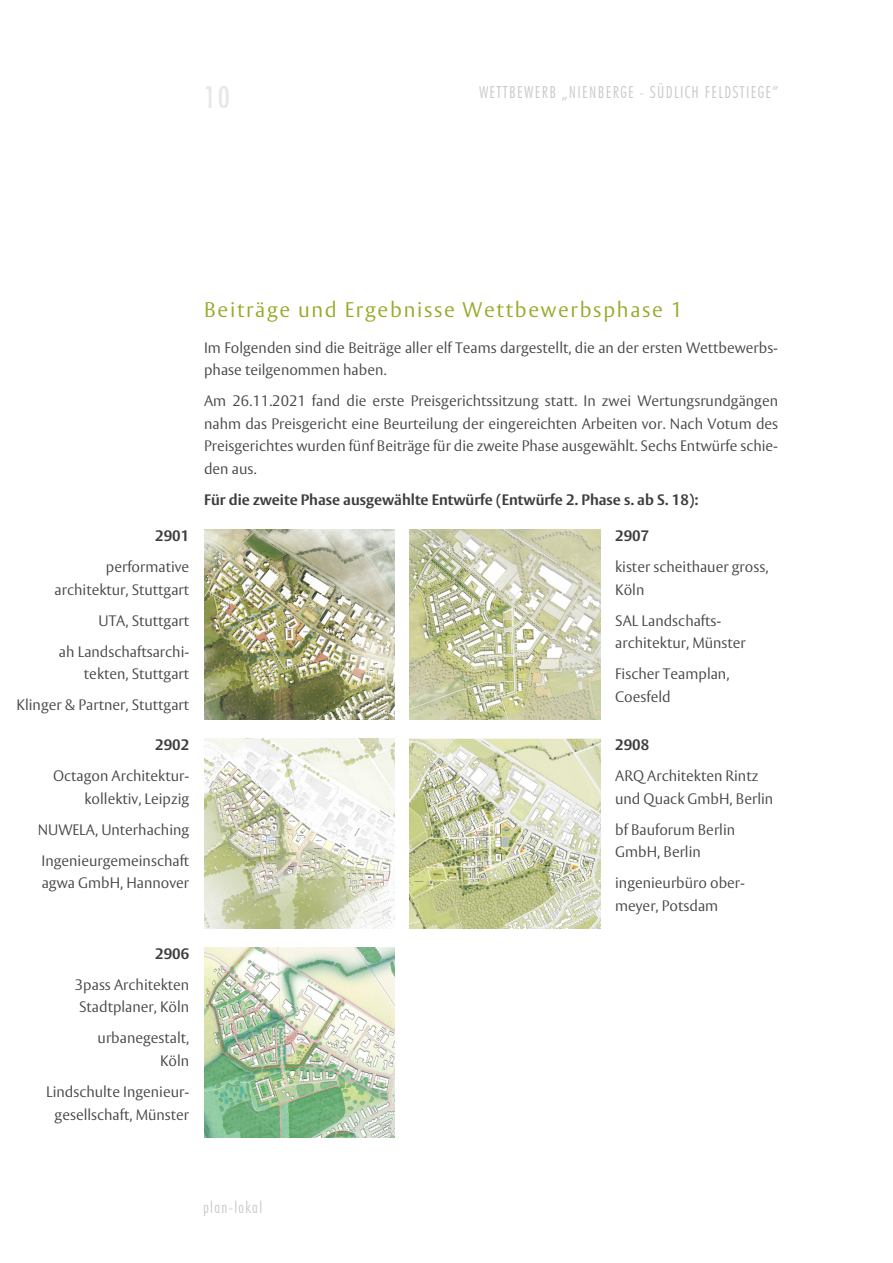
<style>
.page{position:relative;width:893px;height:1263px;background:#fff}
.page>*{position:absolute;margin:0;border:0;box-sizing:border-box;transform-origin:0 0}
.t1{font:500 condensed 30px "Futura BT";color:#e6e7e9}
.Überschrift_Ebene_2{font:300 21px "Vesta Pro";letter-spacing:.08em;color:#97aa28}
.t2{font:300 condensed 16.5px "Futura BT";letter-spacing:.08em;color:#c7c8ca}
.Fließtext{font:300 15px/22.5px "Vesta Pro";color:#464748}
.Verfasser_rechts{font:300 15px/22.5px "Vesta Pro";color:#464748;text-align:right}
.Verfasser_links{font:300 15px/22.5px "Vesta Pro";color:#464748}
.Fließtext_fett{font:700 15px "Vesta Pro";color:#3e3e3f}
.Verfasser_rechts_fet{font:700 15px "Vesta Pro";color:#3e3e3f}
.Verfasser_links_fett{font:700 15px "Vesta Pro";color:#3e3e3f}
</style>
<div class="page">
<img style="left:410px;top:529px;width:190px;height:191px">
<img style="left:204px;top:738px;width:191px;height:191px">
<img style="left:204px;top:947px;width:191px;height:191px">
<img style="left:204px;top:529px;width:191px;height:191px">
<img style="left:410px;top:738px;width:190px;height:191px">
<h1 class="t1" style="left:204px;top:79px;width:27px">10</h1>
<p class="t2" style="left:479px;top:82px;width:301px">WETTBEWERB „NIENBERGE - SÜDLICH FELDSTIEGE“</p>
<p class="Verfasser_rechts_fet" style="left:155px;top:527px;width:36px">2901</p>
<p class="Verfasser_rechts" style="left:55px;top:555px;width:136px">performative architektur, Stuttgart</p>
<p class="Verfasser_rechts" style="left:98px;top:609px;width:92px">UTA, Stuttgart</p>
<p class="Verfasser_rechts" style="left:59px;top:640px;width:132px">ah Landschaftsarchi&shy;tekten, Stuttgart</p>
<p class="Verfasser_rechts" style="left:17px;top:693px;width:174px">Klinger &amp; Partner, Stuttgart</p>
<p class="Verfasser_rechts_fet" style="left:155px;top:735px;width:36px">2902</p>
<p class="Verfasser_rechts" style="left:53px;top:764px;width:138px">Octagon Architektur&shy;kollektiv, Leipzig</p>
<p class="Verfasser_rechts" style="left:38px;top:818px;width:153px">NUWELA, Unterhaching</p>
<p class="Verfasser_rechts" style="left:41px;top:849px;width:149px;text-align:left">Ingenieurgemeinschaft agwa GmbH, Hannover</p>
<p class="Verfasser_rechts_fet" style="left:155px;top:944px;width:36px">2906</p>
<p class="Verfasser_rechts" style="left:75px;top:973px;width:116px;text-align:left">3pass Architekten<br>Stadtplaner, Köln</p>
<p class="Verfasser_rechts" style="left:98px;top:1027px;width:93px">urbanegestalt,<br>Köln</p>
<p class="Verfasser_rechts" style="left:46px;top:1080px;width:145px;text-align:center">Lindschulte Ingenieur&shy;gesellschaft, Münster</p>
<h2 class="Überschrift_Ebene_2" style="left:204px;top:297px;width:480px">Beiträge und Ergebnisse Wettbewerbsphase 1</h2>
<p class="Fließtext" style="left:204px;top:336px;width:576px">Im Folgenden sind die Beiträge aller elf Teams dargestellt, die an der ersten Wettbewerbs&shy;phase teilgenommen haben.</p>
<p class="Fließtext" style="left:204px;top:390px;width:576px;text-align:justify">Am 26.11.2021 fand die erste Preisgerichtssitzung statt. In zwei Wertungsrundgängen nahm das Preisgericht eine Beurteilung der eingereichten Arbeiten vor. Nach Votum des Preisgerichtes wurden fünf Beiträge für die zweite Phase ausgewählt. Sechs Entwürfe schie&shy;den aus.</p>
<p class="Fließtext_fett" style="left:204px;top:490px;width:496px">Für die zweite Phase ausgewählte Entwürfe (Entwürfe 2. Phase s. ab S. 18):</p>
<p class="Verfasser_links_fett" style="left:615px;top:527px;width:36px">2907</p>
<p class="Verfasser_links" style="left:615px;top:555px;width:155px">kister scheithauer gross,<br>Köln</p>
<p class="Verfasser_links" style="left:615px;top:609px;width:132px">SAL Landschafts&shy;architektur, Münster</p>
<p class="Verfasser_links" style="left:615px;top:662px;width:116px">Fischer Teamplan,<br>Coesfeld</p>
<p class="Verfasser_links_fett" style="left:615px;top:735px;width:36px">2908</p>
<p class="Verfasser_links" style="left:615px;top:764px;width:160px">ARQ Architekten Rintz und Quack GmbH, Berlin</p>
<p class="Verfasser_links" style="left:615px;top:818px;width:121px">bf Bauforum Berlin<br>GmbH, Berlin</p>
<p class="Verfasser_links" style="left:615px;top:871px;width:131px">ingenieurbüro ober&shy;meyer, Potsdam</p>
<p class="t2" style="left:203px;top:1197px;width:61px">plan-lokal</p>
</div>
